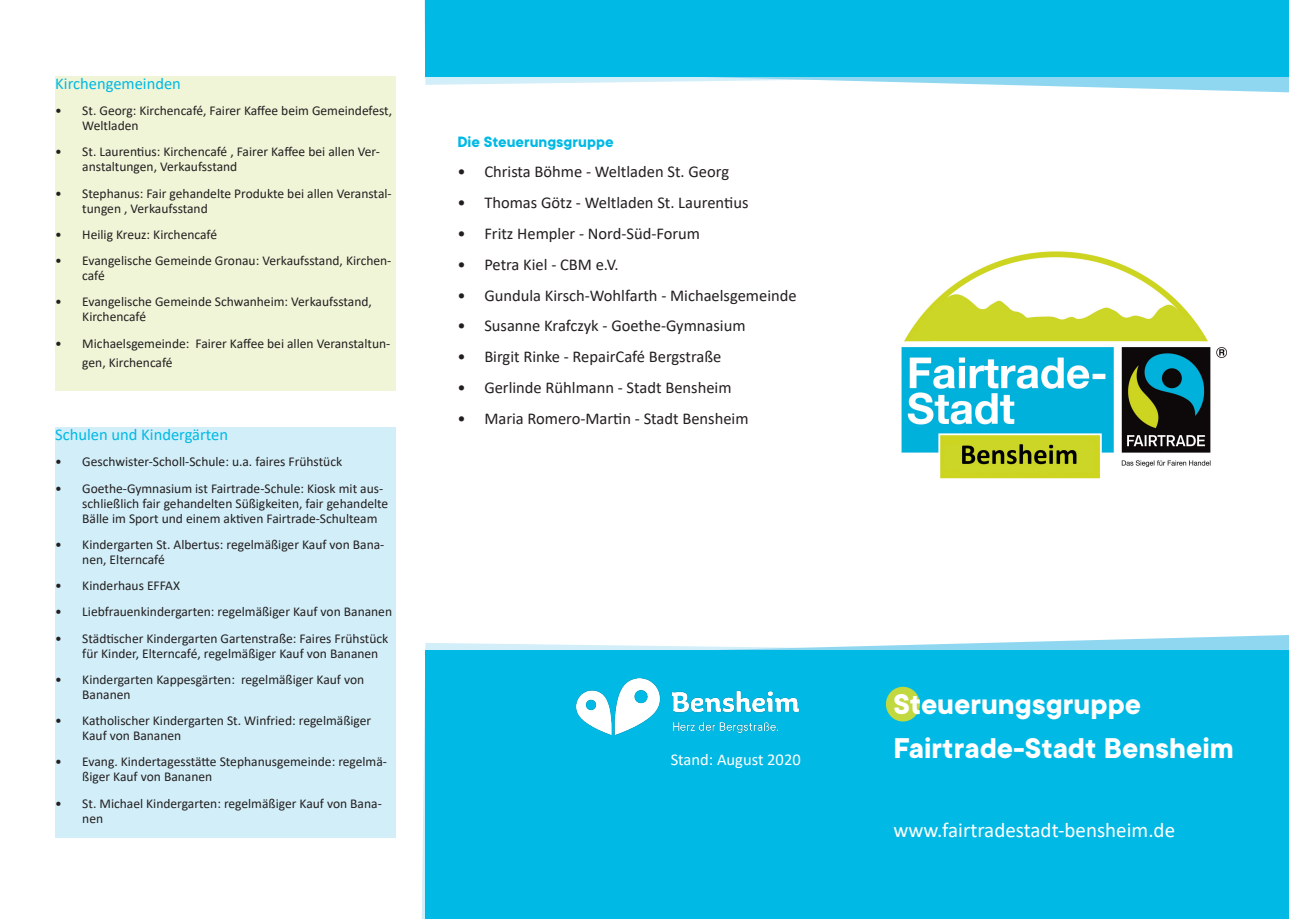
<style>
.page{position:relative;width:1289px;height:919px;background:#fff}
.page>*{position:absolute;margin:0;border:0;box-sizing:border-box;transform-origin:0 0}
.t1{font:700 31.5px "TT Commons";color:#fff}
.Headline_14pt_16pt_R{font:21px "Calibri";color:#fff}
.t2{font:16.5px "Calibri";color:#231f20}
.Copy_9_13pt{font:16.5px "Calibri";color:#00b9e4}
.Headline_14pt_16pt_R-2{font:700 16.5px "TT Commons";color:#00b9e4}
.Copy_9_13pt-2{font:16.5px "Calibri";color:#fff}
.t3{font:13.5px/15px "Calibri";color:#231f20}
</style>
<div class="page">
<svg style="left:435px;top:76px;width:853px;height:16px"></svg>
<div style="left:425px;top:0;width:863px;height:76px;background:#00b9e4"></div>
<svg style="left:435px;top:635px;width:853px;height:16px"></svg>
<div style="left:425px;top:651px;width:863px;height:267px;background:#00b9e4"></div>
<div style="left:885px;top:686px;width:34px;height:35px;background:#c2d83f;border-radius:50%"></div>
<div style="left:55px;top:76px;width:340px;height:314px;background:#f0f5d7"></div>
<img style="left:901px;top:251px;width:325px;height:228px">
<img style="left:577px;top:678px;width:221px;height:56px">
<div style="left:55px;top:427px;width:340px;height:411px;background:#d2eef8"></div>
<p class="Copy_9_13pt" style="left:55px;top:72px;width:127px">Kirchengemeinden</p>
<p class="t3" style="left:82px;top:103px;width:311px;text-indent:-27px">• St. Georg: Kirchencafé, Fairer Kaffee beim Gemeindefest,<br>Weltladen</p>
<p class="t3" style="left:82px;top:144px;width:299px;text-indent:-27px">• St. Laurentius: Kirchencafé , Fairer Kaffee bei allen Ver&shy;anstaltungen, Verkaufsstand</p>
<p class="t3" style="left:82px;top:185px;width:311px;text-indent:-27px">• Stephanus: Fair gehandelte Produkte bei allen Veranstal&shy;tungen , Verkaufsstand</p>
<p class="t3" style="left:55px;top:226px;width:163px">• Heilig Kreuz: Kirchencafé</p>
<p class="t3" style="left:82px;top:253px;width:310px;text-indent:-27px">• Evangelische Gemeinde Gronau: Verkaufsstand, Kirchen&shy;café</p>
<p class="t3" style="left:82px;top:294px;width:291px;text-indent:-27px">• Evangelische Gemeinde Schwanheim: Verkaufsstand,<br>Kirchencafé</p>
<p class="t3" style="left:82px;top:333px;width:309px;line-height:19.5px;text-indent:-27px">• Michaelsgemeinde: Fairer Kaffee bei allen Veranstaltun&shy;gen, Kirchencafé</p>
<p class="Copy_9_13pt" style="left:55px;top:423px;width:174px">Schulen und Kindergärten</p>
<p class="t3" style="left:55px;top:454px;width:288px">• Geschwister-Scholl-Schule: u.a. faires Frühstück</p>
<p class="t3" style="left:82px;top:480px;width:307px;text-indent:-27px">• Goethe-Gymnasium ist Fairtrade-Schule: Kiosk mit aus&shy;schließlich fair gehandelten Süßigkeiten, fair gehandelte<br>Bälle im Sport und einem aktiven Fairtrade-Schulteam</p>
<p class="t3" style="left:82px;top:536px;width:303px;text-indent:-27px">• Kindergarten St. Albertus: regelmäßiger Kauf von Bana&shy;nen, Elterncafé</p>
<p class="t3" style="left:55px;top:577px;width:126px">• Kinderhaus EFFAX</p>
<p class="t3" style="left:55px;top:604px;width:338px">• Liebfrauenkindergarten: regelmäßiger Kauf von Bananen</p>
<p class="t3" style="left:82px;top:630px;width:307px;text-indent:-27px">• Städtischer Kindergarten Gartenstraße: Faires Frühstück für Kinder, Elterncafé, regelmäßiger Kauf von Bananen</p>
<p class="t3" style="left:82px;top:671px;width:283px;text-indent:-27px">• Kindergarten Kappesgärten: regelmäßiger Kauf von<br>Bananen</p>
<p class="t3" style="left:82px;top:712px;width:290px;text-indent:-27px">• Katholischer Kindergarten St. Winfried: regelmäßiger<br>Kauf von Bananen</p>
<p class="t3" style="left:82px;top:754px;width:306px;text-indent:-27px">• Evang. Kindertagesstätte Stephanusgemeinde: regelmä&shy;ßiger Kauf von Bananen</p>
<p class="t3" style="left:82px;top:795px;width:301px;text-indent:-27px">• St. Michael Kindergarten: regelmäßiger Kauf von Bana&shy;nen</p>
<p class="Headline_14pt_16pt_R-2" style="left:457px;top:131px;width:158px">Die Steuerungsgruppe</p>
<p class="t2" style="left:457px;top:160px;width:273px">• Christa Böhme - Weltladen St. Georg</p>
<p class="t2" style="left:457px;top:191px;width:292px">• Thomas Götz - Weltladen St. Laurentius</p>
<p class="t2" style="left:457px;top:222px;width:244px">• Fritz Hempler - Nord-Süd-Forum</p>
<p class="t2" style="left:457px;top:253px;width:163px">• Petra Kiel - CBM e.V.</p>
<p class="t2" style="left:457px;top:283px;width:341px">• Gundula Kirsch-Wohlfarth - Michaelsgemeinde</p>
<p class="t2" style="left:457px;top:314px;width:290px">• Susanne Krafczyk - Goethe-Gymnasium</p>
<p class="t2" style="left:457px;top:345px;width:265px">• Birgit Rinke - RepairCafé Bergstraße</p>
<p class="t2" style="left:457px;top:376px;width:276px">• Gerlinde Rühlmann - Stadt Bensheim</p>
<p class="t2" style="left:457px;top:406px;width:293px">• Maria Romero-Martin - Stadt Bensheim</p>
<p class="Copy_9_13pt-2" style="left:670px;top:748px;width:131px">Stand: August 2020</p>
<p class="t1" style="left:893px;top:683px;width:249px">Steuerungsgruppe</p>
<p class="t1" style="left:893px;top:726px;width:342px">Fairtrade-Stadt Bensheim</p>
<p class="Headline_14pt_16pt_R" style="left:893px;top:815px;width:283px">www.fairtradestadt-bensheim.de</p>
</div>
